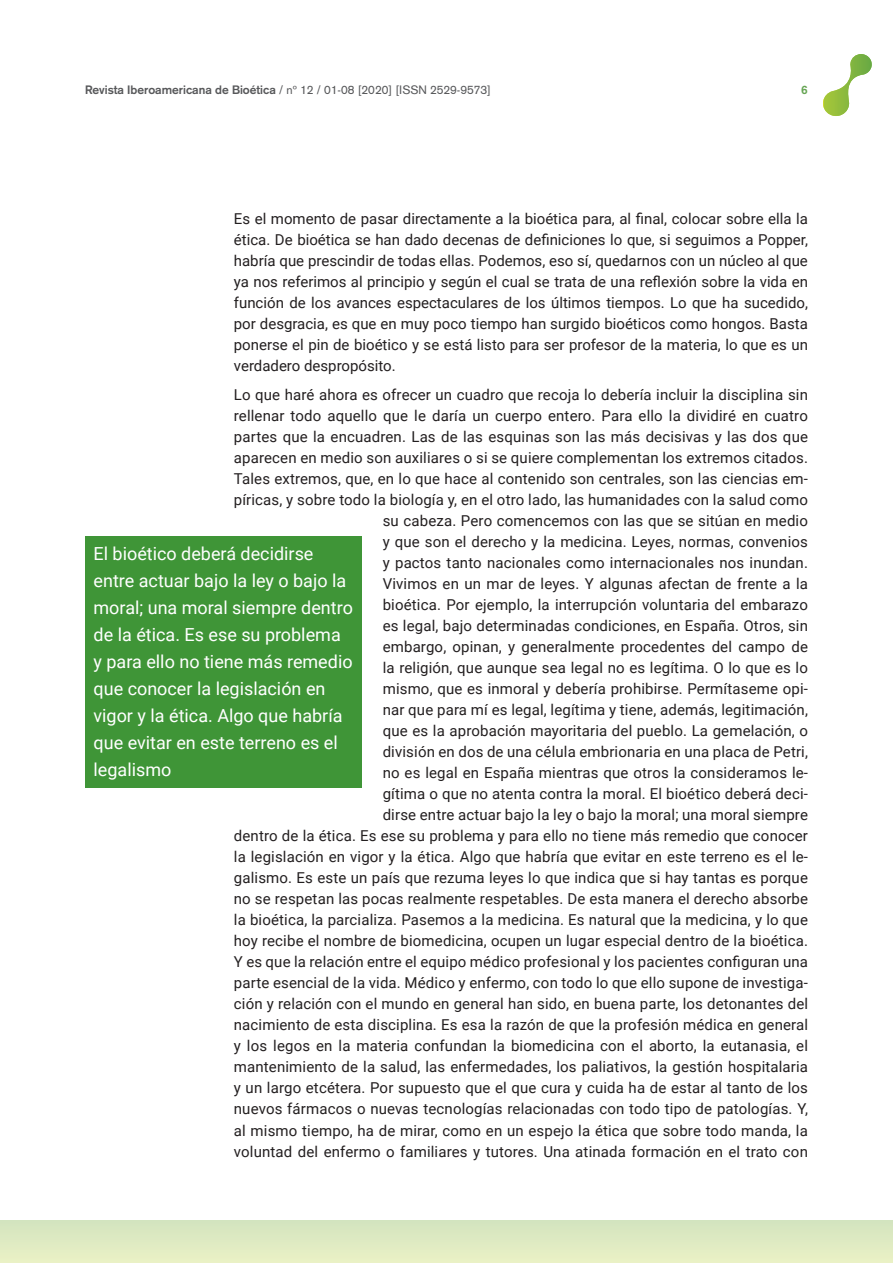
<style>
.page{position:relative;width:893px;height:1263px;background:#fff}
.page>*{position:absolute;margin:0;border:0;box-sizing:border-box;transform-origin:0 0}
.Texto_entresacado{font:18px/27px "Roboto";color:#fff}
.t1{font:15px/21px "Roboto";letter-spacing:.01em;color:#231f20;text-align:justify}
.t2{font:12px "Akzidenz Grotesk";color:#57585a}
.t3{font:700 12px "Akzidenz Grotesk";color:#66a554}
.s1{font-weight:700}
</style>
<div class="page">
<div style="left:0;top:1220px;width:893px;height:43px;background:#deeac2"></div>
<svg style="left:823px;top:54px;width:49px;height:62px"></svg>
<div style="left:85px;top:536px;width:276px;height:251px;background:#3f9537"></div>
<p class="t2" style="left:85px;top:83px;width:407px"><span class="s1">Revista Iberoamericana de Bioética</span> / nº 12 / 01-08 [2020] [ISSN 2529-9573]</p>
<p class="t3" style="left:801px;top:83px;width:8px">6</p>
<p class="t1" style="left:234px;top:207px;width:576px">Es el momento de pasar directamente a la bioética para, al final, colocar sobre ella la ética. De bioética se han dado decenas de definiciones lo que, si seguimos a Popper, habría que prescindir de todas ellas. Podemos, eso sí, quedarnos con un núcleo al que ya nos referimos al principio y según el cual se trata de una reflexión sobre la vida en función de los avances espectaculares de los últimos tiempos. Lo que ha sucedido, por desgracia, es que en muy poco tiempo han surgido bioéticos como hongos. Basta ponerse el pin de bioético y se está listo para ser profesor de la materia, lo que es un verdadero despropósito.</p>
<p class="t1" style="left:234px;top:384px;width:576px;text-align:right">Lo que haré ahora es ofrecer un cuadro que recoja lo debería incluir la disciplina sin rellenar todo aquello que le daría un cuerpo entero. Para ello la dividiré en cuatro partes que la encuadren. Las de las esquinas son las más decisivas y las dos que aparecen en medio son auxiliares o si se quiere complementan los extremos citados.<br>Tales extremos, que, en lo que hace al contenido son centrales, son las ciencias em&shy;píricas, y sobre todo la biología y, en el otro lado, las humanidades con la salud como su cabeza. Pero comencemos con las que se sitúan en medio<br>y que son el derecho y la medicina. Leyes, normas, convenios<br>y pactos tanto nacionales como internacionales nos inundan.<br>Vivimos en un mar de leyes. Y algunas afectan de frente a la<br>bioética. Por ejemplo, la interrupción voluntaria del embarazo<br>es legal, bajo determinadas condiciones, en España. Otros, sin<br>embargo, opinan, y generalmente procedentes del campo de<br>la religión, que aunque sea legal no es legítima. O lo que es lo<br>mismo, que es inmoral y debería prohibirse. Permítaseme opi-<br>nar que para mí es legal, legítima y tiene, además, legitimación,<br>que es la aprobación mayoritaria del pueblo. La gemelación, o<br>división en dos de una célula embrionaria en una placa de Petri,<br>no es legal en España mientras que otros la consideramos le-<br>gítima o que no atenta contra la moral. El bioético deberá deci-<br>dirse entre actuar bajo la ley o bajo la moral; una moral siempre<br>dentro de la ética. Es ese su problema y para ello no tiene más remedio que conocer la legislación en vigor y la ética. Algo que habría que evitar en este terreno es el le&shy;galismo. Es este un país que rezuma leyes lo que indica que si hay tantas es porque no se respetan las pocas realmente respetables. De esta manera el derecho absorbe la bioética, la parcializa. Pasemos a la medicina. Es natural que la medicina, y lo que hoy recibe el nombre de biomedicina, ocupen un lugar especial dentro de la bioética.<br>Y es que la relación entre el equipo médico profesional y los pacientes configuran una parte esencial de la vida. Médico y enfermo, con todo lo que ello supone de investiga&shy;ción y relación con el mundo en general han sido, en buena parte, los detonantes del nacimiento de esta disciplina. Es esa la razón de que la profesión médica en general y los legos en la materia confundan la biomedicina con el aborto, la eutanasia, el mantenimiento de la salud, las enfermedades, los paliativos, la gestión hospitalaria y un largo etcétera. Por supuesto que el que cura y cuida ha de estar al tanto de los nuevos fármacos o nuevas tecnologías relacionadas con todo tipo de patologías. Y, al mismo tiempo, ha de mirar, como en un espejo la ética que sobre todo manda, la voluntad del enfermo o familiares y tutores. Una atinada formación en el trato con</p>
<p class="Texto_entresacado" style="left:94px;top:540px;width:261px">El bioético deberá decidirse entre actuar bajo la ley o bajo la moral; una moral siempre dentro de la ética. Es ese su problema y para ello no tiene más remedio que conocer la legislación en vigor y la ética. Algo que habría que evitar en este terreno es el legalismo</p>
</div>
